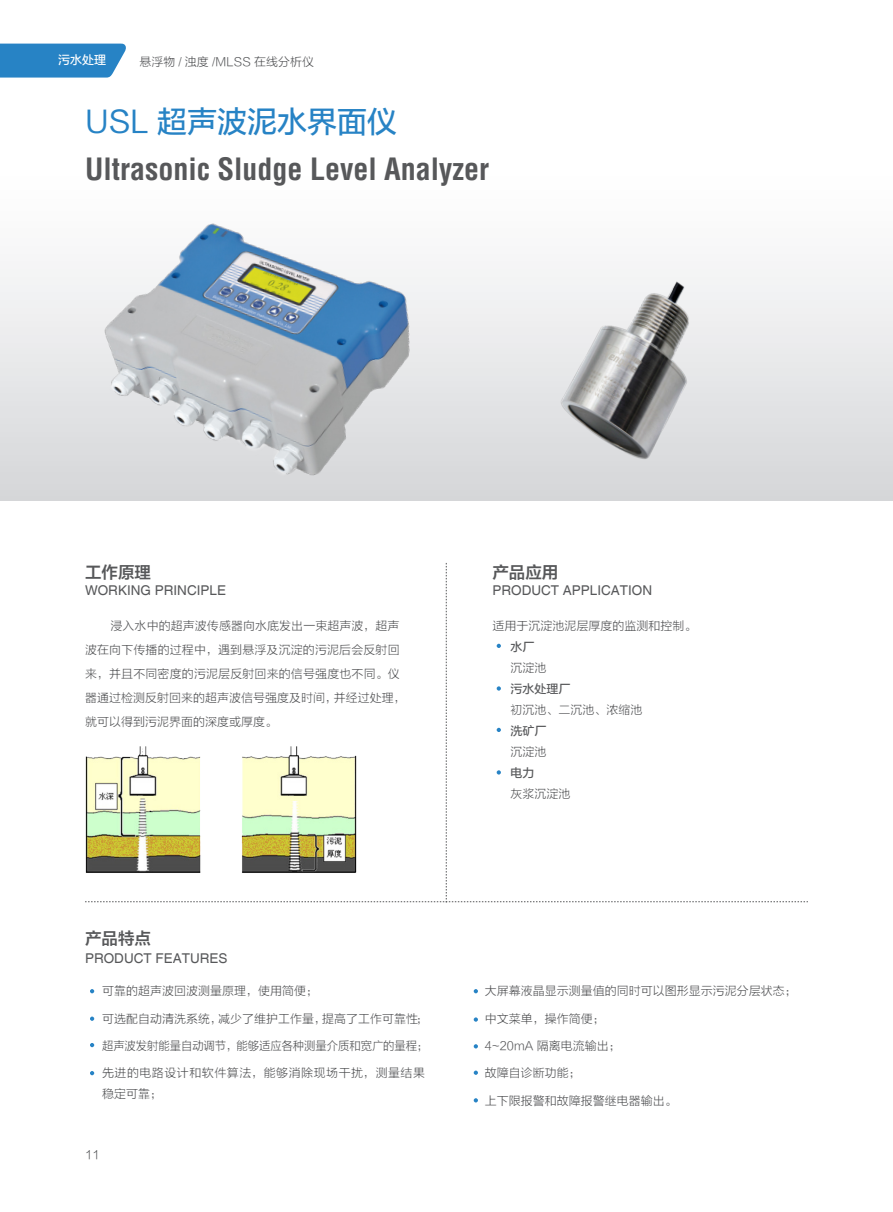
<style>
.page{position:relative;width:893px;height:1212px;background:#fff}
.page>*{position:absolute;margin:0;border:0;box-sizing:border-box;transform-origin:0 0}
.t1{font:700 condensed 30px "Helvetica";color:#57585a}
.t2{font:30px "FZLTZHUNHK GBK1 0";color:#2783c5}
.t3{font:16.5px "FZLTZCHK GBK1 0";color:#57585a}
.t4{font:13.5px "Helvetica";color:#57585a}
.内文{font:12px/24px "FZLTXHK";color:#57585a}
.内文-2{font:12px/21px "FZLTXHK";letter-spacing:.04em;color:#57585a}
.内文-3{font:12px "FZLTXHK";color:#57585a;scale:.95 1}
.内文-4{font:12px "FZLTZHUNHK GBK1 0";color:#57585a}
.t5{font:12px "FZLTZHUNHK GBK1 0";color:#fff}
</style>
<div class="page">
<div style="left:0;top:0;width:893px;height:501px;background:linear-gradient(to bottom,#fff,#dbdcde)"></div>
<svg style="left:90px;top:989px;width:4px;height:4px"></svg>
<svg style="left:474px;top:989px;width:4px;height:4px"></svg>
<svg style="left:474px;top:1017px;width:4px;height:5px"></svg>
<svg style="left:474px;top:1044px;width:4px;height:4px"></svg>
<svg style="left:474px;top:1070px;width:4px;height:5px"></svg>
<svg style="left:474px;top:1098px;width:4px;height:4px"></svg>
<svg style="left:90px;top:1016px;width:4px;height:5px"></svg>
<svg style="left:90px;top:1043px;width:4px;height:4px"></svg>
<svg style="left:90px;top:1071px;width:4px;height:4px"></svg>
<svg style="left:85px;top:563px;width:723px;height:339px"></svg>
<img style="left:85px;top:747px;width:282px;height:135px">
<img style="left:63px;top:182px;width:404px;height:319px">
<img style="left:468px;top:234px;width:364px;height:267px">
<svg style="left:0;top:44px;width:127px;height:34px"></svg>
<p class="t5" style="left:58px;top:54px;width:50px">污水处理</p>
<p class="内文" style="left:139px;top:50px;width:176px">悬浮物 / 浊度 /MLSS 在线分析仪</p>
<p class="t2" style="left:85px;top:105px;width:314px">USL 超声波泥水界面仪</p>
<p class="t1" style="left:85px;top:150px;width:406px">Ultrasonic Sludge Level Analyzer</p>
<p class="t3" style="left:85px;top:563px;width:67px">工作原理</p>
<p class="t4" style="left:85px;top:582px;width:143px">WORKING PRINCIPLE</p>
<p class="内文" style="left:85px;top:614px;width:322px;text-indent:26px">浸入水中的超声波传感器向水底发出一束超声波，超声波在向下传播的过程中，遇到悬浮及沉淀的污泥后会反射回来，并且不同密度的污泥层反射回来的信号强度也不同。仪器通过检测反射回来的超声波信号强度及时间，并经过处理，就可以得到污泥界面的深度或厚度。</p>
<p class="t3" style="left:85px;top:930px;width:67px">产品特点</p>
<p class="t4" style="left:85px;top:950px;width:144px">PRODUCT FEATURES</p>
<p class="内文" style="left:102px;top:979px;width:217px">可靠的超声波回波测量原理，使用简便；</p>
<p class="内文" style="left:102px;top:1006px;width:328px">可选配自动清洗系统，减少了维护工作量，提高了工作可靠性；</p>
<p class="内文-3" style="left:102px;top:1039px;width:345px">超声波发射能量自动调节，能够适应各种测量介质和宽广的量程；</p>
<p class="内文-2" style="left:102px;top:1063px;width:325px">先进的电路设计和软件算法，能够消除现场干扰，测量结果稳定可靠；</p>
<p class="内文" style="left:85px;top:1143px;width:16px">11</p>
<p class="t3" style="left:492px;top:563px;width:67px">产品应用</p>
<p class="t4" style="left:492px;top:582px;width:161px">PRODUCT APPLICATION</p>
<p class="内文" style="left:492px;top:614px;width:205px">适用于沉淀池泥层厚度的监测和控制。</p>
<p class="内文-4" style="left:510px;top:640px;width:25px">水厂</p>
<p class="内文" style="left:510px;top:656px;width:37px">沉淀池</p>
<p class="内文-4" style="left:510px;top:682px;width:61px">污水处理厂</p>
<p class="内文" style="left:510px;top:698px;width:133px">初沉池、二沉池、浓缩池</p>
<p class="内文-4" style="left:510px;top:724px;width:37px">洗矿厂</p>
<p class="内文" style="left:510px;top:740px;width:37px">沉淀池</p>
<p class="内文-4" style="left:510px;top:766px;width:25px">电力</p>
<p class="内文" style="left:510px;top:782px;width:61px">灰浆沉淀池</p>
<p class="内文" style="left:485px;top:979px;width:313px">大屏幕液晶显示测量值的同时可以图形显示污泥分层状态；</p>
<p class="内文" style="left:485px;top:1006px;width:121px">中文菜单，操作简便；</p>
<p class="内文" style="left:485px;top:1034px;width:138px">4~20mA 隔离电流输出；</p>
<p class="内文" style="left:485px;top:1061px;width:97px">故障自诊断功能；</p>
<p class="内文" style="left:485px;top:1089px;width:193px">上下限报警和故障报警继电器输出。</p>
</div>
